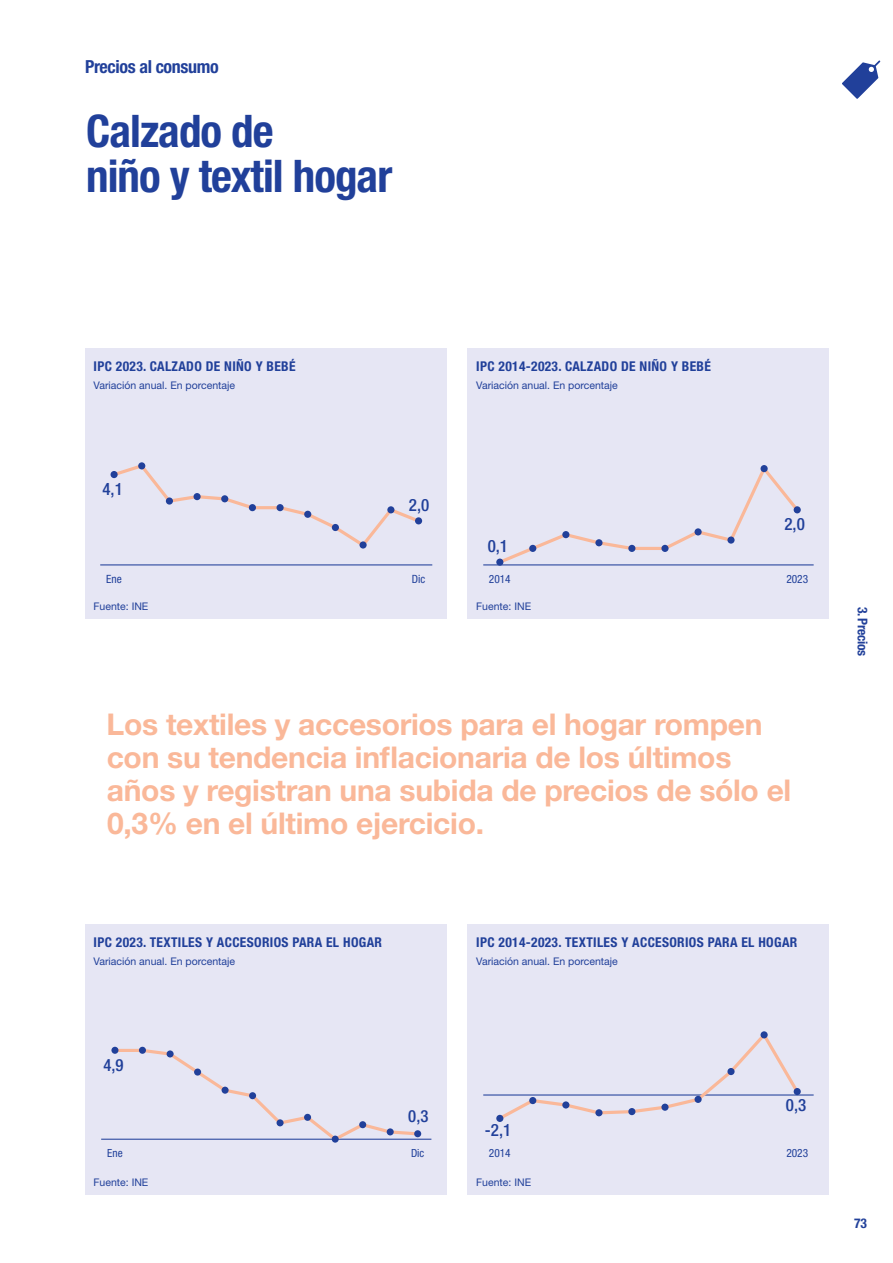
<style>
.page{position:relative;width:893px;height:1263px;background:#fff}
.page>*{position:absolute;margin:0;border:0;box-sizing:border-box;transform-origin:0 0}
.t1{font:700 condensed 45px/45px "Helvetica Neue LT Std";letter-spacing:-.02em;color:#21409a}
.t2{font:700 30px/33px "Helvetica Neue LT Std";letter-spacing:-.01em;color:#fab899}
.t3{font:700 condensed 18px "Helvetica Neue LT Std";letter-spacing:-.02em;color:#21409a}
.t4{font:500 condensed 16.95px "Helvetica Neue LT Pro";color:#21409a}
.t5{font:500 condensed 16.8px "Helvetica Neue LT Pro";color:#21409a}
.t6{font:700 condensed 13.5px "Helvetica Neue LT Std";letter-spacing:.025em;color:#21409a}
.t7{font:700 condensed 13.5px "Helvetica Neue LT Std";letter-spacing:-.02em;color:#21409a}
.t8{font:condensed 11.4px "Helvetica Neue LT Pro";color:#21409a}
.t9{font:condensed 11.25px "Helvetica Neue LT Pro";color:#21409a}
.t10{font:10.5px "Helvetica Neue LT Std";color:#21409a}
</style>
<div class="page">
<div style="left:85px;top:925px;width:361px;height:270px;background:#e6e6f4"></div>
<div style="left:85px;top:349px;width:361px;height:270px;background:#e6e6f4"></div>
<div style="left:468px;top:925px;width:361px;height:270px;background:#e6e6f4"></div>
<div style="left:468px;top:349px;width:361px;height:270px;background:#e6e6f4"></div>
<hr style="left:100px;top:564px;width:332px;height:1px;background:#21409a">
<svg style="left:110px;top:462px;width:313px;height:87px"></svg>
<div style="left:111px;top:471px;width:7px;height:7px;background:#21409a;border-radius:50%"></div>
<div style="left:138px;top:462px;width:7px;height:7px;background:#21409a;border-radius:50%"></div>
<div style="left:166px;top:497px;width:7px;height:8px;background:#21409a;border-radius:50%"></div>
<div style="left:194px;top:493px;width:7px;height:7px;background:#21409a;border-radius:50%"></div>
<div style="left:221px;top:495px;width:7px;height:7px;background:#21409a;border-radius:50%"></div>
<div style="left:249px;top:504px;width:7px;height:7px;background:#21409a;border-radius:50%"></div>
<div style="left:277px;top:504px;width:7px;height:7px;background:#21409a;border-radius:50%"></div>
<div style="left:304px;top:511px;width:7px;height:7px;background:#21409a;border-radius:50%"></div>
<div style="left:332px;top:524px;width:7px;height:7px;background:#21409a;border-radius:50%"></div>
<div style="left:359px;top:541px;width:8px;height:7px;background:#21409a;border-radius:50%"></div>
<div style="left:387px;top:506px;width:7px;height:7px;background:#21409a;border-radius:50%"></div>
<div style="left:415px;top:517px;width:7px;height:7px;background:#21409a;border-radius:50%"></div>
<hr style="left:101px;top:1139px;width:330px;height:1px;background:#21409a">
<svg style="left:112px;top:1047px;width:309px;height:93px"></svg>
<div style="left:111px;top:1047px;width:7px;height:7px;background:#21409a;border-radius:50%"></div>
<div style="left:139px;top:1047px;width:7px;height:7px;background:#21409a;border-radius:50%"></div>
<div style="left:167px;top:1050px;width:7px;height:7px;background:#21409a;border-radius:50%"></div>
<div style="left:194px;top:1068px;width:7px;height:7px;background:#21409a;border-radius:50%"></div>
<div style="left:222px;top:1087px;width:7px;height:7px;background:#21409a;border-radius:50%"></div>
<div style="left:249px;top:1092px;width:7px;height:7px;background:#21409a;border-radius:50%"></div>
<div style="left:277px;top:1119px;width:7px;height:7px;background:#21409a;border-radius:50%"></div>
<div style="left:304px;top:1114px;width:7px;height:7px;background:#21409a;border-radius:50%"></div>
<div style="left:332px;top:1135px;width:7px;height:8px;background:#21409a;border-radius:50%"></div>
<div style="left:359px;top:1121px;width:7px;height:7px;background:#21409a;border-radius:50%"></div>
<div style="left:387px;top:1128px;width:7px;height:7px;background:#21409a;border-radius:50%"></div>
<div style="left:414px;top:1130px;width:7px;height:7px;background:#21409a;border-radius:50%"></div>
<hr style="left:483px;top:564px;width:331px;height:1px;background:#21409a">
<svg style="left:496px;top:465px;width:306px;height:101px"></svg>
<div style="left:496px;top:559px;width:7px;height:7px;background:#21409a;border-radius:50%"></div>
<div style="left:529px;top:545px;width:7px;height:7px;background:#21409a;border-radius:50%"></div>
<div style="left:562px;top:531px;width:7px;height:7px;background:#21409a;border-radius:50%"></div>
<div style="left:595px;top:539px;width:7px;height:7px;background:#21409a;border-radius:50%"></div>
<div style="left:628px;top:545px;width:7px;height:7px;background:#21409a;border-radius:50%"></div>
<div style="left:661px;top:545px;width:8px;height:7px;background:#21409a;border-radius:50%"></div>
<div style="left:694px;top:528px;width:8px;height:7px;background:#21409a;border-radius:50%"></div>
<div style="left:727px;top:536px;width:8px;height:8px;background:#21409a;border-radius:50%"></div>
<div style="left:760px;top:465px;width:8px;height:7px;background:#21409a;border-radius:50%"></div>
<div style="left:794px;top:506px;width:7px;height:7px;background:#21409a;border-radius:50%"></div>
<hr style="left:483px;top:1094px;width:331px;height:1px;background:#21409a">
<svg style="left:495px;top:1036px;width:306px;height:86px"></svg>
<div style="left:496px;top:1115px;width:7px;height:7px;background:#21409a;border-radius:50%"></div>
<div style="left:529px;top:1097px;width:7px;height:7px;background:#21409a;border-radius:50%"></div>
<div style="left:562px;top:1101px;width:7px;height:7px;background:#21409a;border-radius:50%"></div>
<div style="left:595px;top:1109px;width:7px;height:7px;background:#21409a;border-radius:50%"></div>
<div style="left:628px;top:1108px;width:7px;height:7px;background:#21409a;border-radius:50%"></div>
<div style="left:661px;top:1103px;width:8px;height:8px;background:#21409a;border-radius:50%"></div>
<div style="left:694px;top:1096px;width:8px;height:7px;background:#21409a;border-radius:50%"></div>
<div style="left:727px;top:1068px;width:8px;height:7px;background:#21409a;border-radius:50%"></div>
<div style="left:760px;top:1031px;width:8px;height:7px;background:#21409a;border-radius:50%"></div>
<div style="left:794px;top:1088px;width:7px;height:7px;background:#21409a;border-radius:50%"></div>
<svg style="left:842px;top:61px;width:38px;height:38px"></svg>
<h3 class="t3" style="left:85px;top:56px;width:135px">Precios al consumo</h3>
<h1 class="t1" style="left:86px;top:108px;width:308px">Calzado de<br>niño y textil hogar</h1>
<p class="t6" style="left:94px;top:358px;width:204px">IPC 2023. CALZADO DE NIÑO Y BEBÉ</p>
<p class="t10" style="left:94px;top:379px;width:143px">Variación anual. En porcentaje</p>
<h3 class="t4" style="left:102px;top:479px;width:22px">4,1</h3>
<h3 class="t4" style="left:409px;top:494px;width:22px">2,0</h3>
<p class="t8" style="left:106px;top:572px;width:17px">Ene</p>
<p class="t8" style="left:412px;top:572px;width:15px">Dic</p>
<p class="t10" style="left:94px;top:600px;width:56px">Fuente: INE</p>
<p class="t6" style="left:476px;top:358px;width:236px">IPC 2014-2023. CALZADO DE NIÑO Y BEBÉ</p>
<p class="t10" style="left:476px;top:379px;width:143px">Variación anual. En porcentaje</p>
<h3 class="t4" style="left:488px;top:536px;width:22px">0,1</h3>
<h3 class="t4" style="left:784px;top:514px;width:22px">2,0</h3>
<p class="t8" style="left:489px;top:572px;width:23px">2014</p>
<p class="t8" style="left:786px;top:572px;width:23px">2023</p>
<p class="t10" style="left:476px;top:600px;width:56px">Fuente: INE</p>
<h2 class="t2" style="left:107px;top:707px;width:686px">Los textiles y accesorios para el hogar rompen con su tendencia inflacionaria de los últimos años y registran una subida de precios de sólo el 0,3% en el último ejercicio.</h2>
<p class="t6" style="left:94px;top:934px;width:290px">IPC 2023. TEXTILES Y ACCESORIOS PARA EL HOGAR</p>
<p class="t10" style="left:94px;top:955px;width:143px">Variación anual. En porcentaje</p>
<h3 class="t5" style="left:103px;top:1055px;width:22px">4,9</h3>
<h3 class="t5" style="left:408px;top:1106px;width:22px">0,3</h3>
<p class="t9" style="left:107px;top:1146px;width:17px">Ene</p>
<p class="t9" style="left:411px;top:1146px;width:15px">Dic</p>
<p class="t10" style="left:94px;top:1176px;width:56px">Fuente: INE</p>
<p class="t6" style="left:476px;top:934px;width:323px">IPC 2014-2023. TEXTILES Y ACCESORIOS PARA EL HOGAR</p>
<p class="t10" style="left:476px;top:955px;width:143px">Variación anual. En porcentaje</p>
<h3 class="t4" style="left:485px;top:1119px;width:28px">-2,1</h3>
<h3 class="t4" style="left:786px;top:1094px;width:22px">0,3</h3>
<p class="t8" style="left:489px;top:1146px;width:23px">2014</p>
<p class="t8" style="left:786px;top:1146px;width:23px">2023</p>
<p class="t10" style="left:476px;top:1176px;width:56px">Fuente: INE</p>
<p class="t7" style="left:871px;top:607px;width:51px;rotate:90deg">3. Precios</p>
<p class="t6" style="left:854px;top:1215px;width:14px">73</p>
</div>
